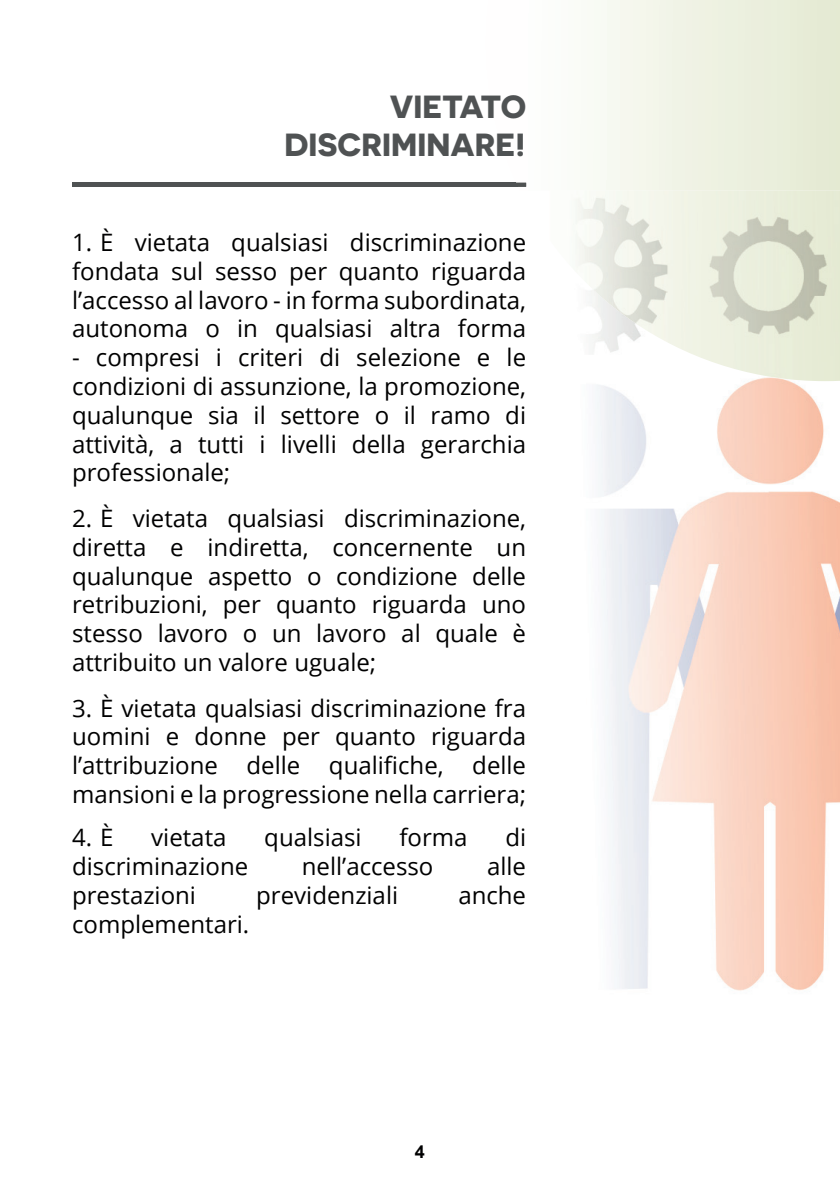
<style>
.page{position:relative;width:840px;height:1191px;background:#fff}
.page>*{position:absolute;margin:0;border:0;box-sizing:border-box;transform-origin:0 0}
.t1{font:700 32px/38.4px "Novecentosanswide";color:#4f5253;text-align:right}
.t2{font:24px/28.8px "Open Sans";color:#000001;text-align:justify}
.t3{font:700 18px "Arial";color:#000001}
</style>
<div class="page">
<hr style="left:72px;top:183px;width:454px;height:4px;background:#4f5253">
<img style="left:596px;top:381px;width:243px;height:610px">
<svg style="left:485px;top:0;width:354px;height:191px"></svg>
<svg style="left:516px;top:183px;width:10px;height:4px"></svg>
<img style="left:575px;top:191px;width:264px;height:190px">
<h1 class="t1" style="left:284px;top:86px;width:243px">VIETATO<br>DISCRIMINARE!</h1>
<p class="t2" style="left:72px;top:227px;width:455px">1. È vietata qualsiasi discriminazione fondata sul sesso per quanto riguarda l’accesso al lavoro - in forma subordinata, autonoma o in qualsiasi altra forma</p>
<p class="t2" style="left:72px;top:342px;width:455px">- compresi i criteri di selezione e le condizioni di assunzione, la promozione, qualunque sia il settore o il ramo di attività, a tutti i livelli della gerarchia professionale;</p>
<p class="t2" style="left:72px;top:503px;width:455px">2. È vietata qualsiasi discriminazione, diretta e indiretta, concernente un qualunque aspetto o condizione delle retribuzioni, per quanto riguarda uno stesso lavoro o un lavoro al quale è attribuito un valore uguale;</p>
<p class="t2" style="left:72px;top:693px;width:455px">3. È vietata qualsiasi discriminazione fra uomini e donne per quanto riguarda l’attribuzione delle qualifiche, delle mansioni e la progressione nella carriera;</p>
<p class="t2" style="left:72px;top:822px;width:43px">4. È</p>
<p class="t2" style="left:151px;top:822px;width:77px">vietata</p>
<p class="t2" style="left:264px;top:822px;width:99px">qualsiasi</p>
<p class="t2" style="left:399px;top:822px;width:70px">forma</p>
<p class="t2" style="left:505px;top:822px;width:22px">di</p>
<p class="t2" style="left:72px;top:851px;width:177px">discriminazione</p>
<p class="t2" style="left:302px;top:851px;width:133px">nell’accesso</p>
<p class="t2" style="left:487px;top:851px;width:40px">alle</p>
<p class="t2" style="left:72px;top:880px;width:125px">prestazioni</p>
<p class="t2" style="left:256px;top:880px;width:143px">previdenziali</p>
<p class="t2" style="left:458px;top:880px;width:69px">anche</p>
<p class="t2" style="left:72px;top:909px;width:179px">complementari.</p>
<p class="t3" style="left:415px;top:1138px;width:12px">4</p>
</div>
